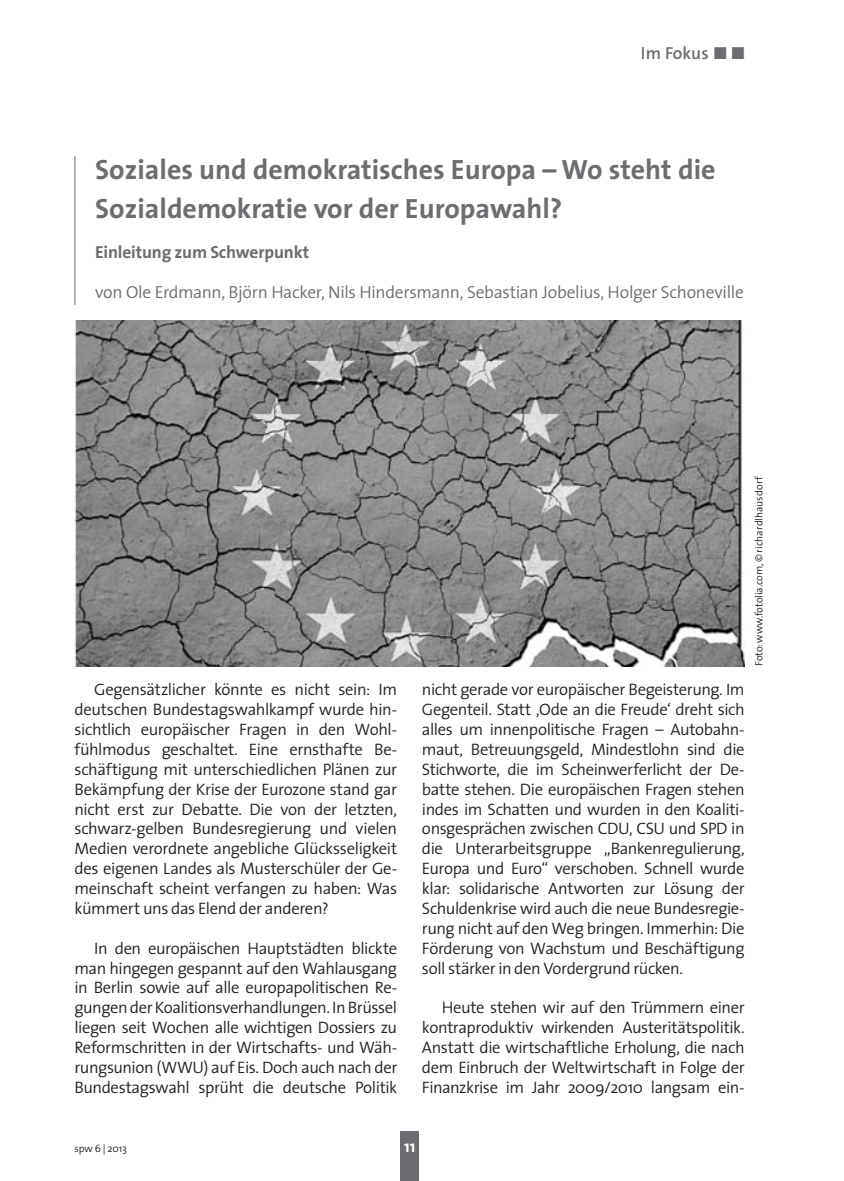
<style>
.page{position:relative;width:844px;height:1181px;background:#fff}
.page>*{position:absolute;margin:0;border:0;box-sizing:border-box;transform-origin:0 0}
.t1{font:700 28px/39.7px "The Sans";color:#6c6d70}
.t2{font:300 17.5px "The Sans";letter-spacing:-.02em;color:#6c6d70}
.t3{font:700 17.5px "The Sans";letter-spacing:-.01em;color:#6c6d70}
.t4{font:600 17.5px "The Sans";letter-spacing:.005em;color:#6c6d70}
.t5{font:300 16.62px/19.9px "The Sans";letter-spacing:-.025em;color:#231f20;text-align:justify}
.t6{font:700 16.62px "The Sans";color:#fff}
.t7{font:300 10.5px "The Sans";letter-spacing:-.01em;color:#231f20}
.s1{font-family:"The Sans Bold Expert";font-weight:400}
</style>
<div class="page">
<div style="left:400px;top:1131px;width:19px;height:50px;background:#6c6d70"></div>
<hr style="left:74px;top:156px;width:1px;height:149px;background:#6c6d70">
<img style="left:74px;top:320px;width:670px;height:346px">
<p class="t4" style="left:640px;top:39px;width:106px">Im Fokus <span class="s1">óó</span></p>
<h1 class="t1" style="left:95px;top:149px;width:621px">Soziales und demokratisches Europa – Wo steht die<br>Sozialdemokratie vor der Europawahl?</h1>
<p class="t3" style="left:95px;top:241px;width:215px">Einleitung zum Schwerpunkt</p>
<p class="t2" style="left:95px;top:281px;width:650px">von Ole Erdmann, Björn Hacker, Nils Hindersmann, Sebastian Jobelius, Holger Schoneville</p>
<p class="t5" style="left:74px;top:680px;width:324px;text-indent:20px">Gegensätzlicher könnte es nicht sein: Im deutschen Bundestagswahlkampf wurde hin&shy;sichtlich europäischer Fragen in den Wohl&shy;fühlmodus geschaltet. Eine ernsthafte Be&shy;schäftigung mit unterschiedlichen Plänen zur Bekämpfung der Krise der Eurozone stand gar nicht erst zur Debatte. Die von der letzten, schwarz-gelben Bundesregierung und vielen Medien verordnete angebliche Glücksseligkeit des eigenen Landes als Musterschüler der Ge&shy;meinschaft scheint verfangen zu haben: Was kümmert uns das Elend der anderen?</p>
<p class="t5" style="left:74px;top:938px;width:324px;text-indent:20px">In den europäischen Hauptstädten blickte man hingegen gespannt auf den Wahlausgang in Berlin sowie auf alle europapolitischen Re&shy;gungen der Koalitionsverhandlungen. In Brüssel liegen seit Wochen alle wichtigen Dossiers zu Reformschritten in der Wirtschafts- und Wäh&shy;rungsunion (WWU) auf Eis. Doch auch nach der Bundestagswahl sprüht die deutsche Politik</p>
<p class="t5" style="left:422px;top:680px;width:324px">nicht gerade vor europäischer Begeisterung. Im Gegenteil. Statt ‚Ode an die Freude‘ dreht sich alles um innenpolitische Fragen – Autobahn&shy;maut, Betreuungsgeld, Mindestlohn sind die Stichworte, die im Scheinwerferlicht der De&shy;batte stehen. Die europäischen Fragen stehen indes im Schatten und wurden in den Koaliti&shy;onsgesprächen zwischen CDU, CSU und SPD in die Unterarbeitsgruppe „Bankenregulierung, Europa und Euro“ verschoben. Schnell wurde klar: solidarische Antworten zur Lösung der Schuldenkrise wird auch die neue Bundesregie&shy;rung nicht auf den Weg bringen. Immerhin: Die Förderung von Wachstum und Beschäftigung soll stärker in den Vordergrund rücken.</p>
<p class="t5" style="left:422px;top:998px;width:324px;text-indent:20px">Heute stehen wir auf den Trümmern einer kontraproduktiv wirkenden Austeritätspolitik.<br>Anstatt die wirtschaftliche Erholung, die nach dem Einbruch der Weltwirtschaft in Folge der Finanzkrise im Jahr 2009/2010 langsam ein-</p>
<p class="t7" style="left:752px;top:666px;width:191px;rotate:-90deg">Foto: www.fotolia.com, © richardlhausdorf</p>
<p class="t7" style="left:74px;top:1142px;width:54px">spw 6 | 2013</p>
<p class="t6" style="left:404px;top:1136px;width:13px">11</p>
</div>
